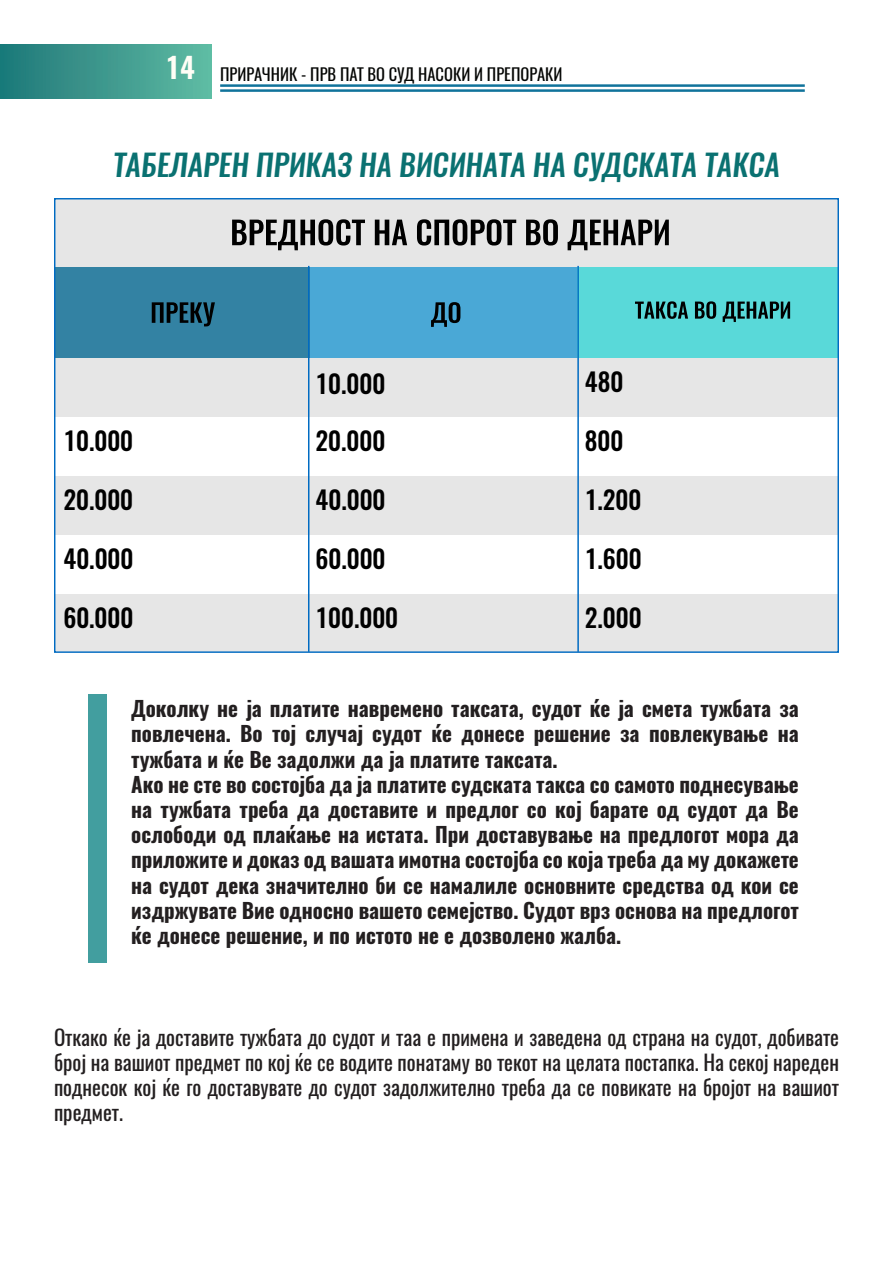
<style>
.page{position:relative;width:893px;height:1263px;background:#fff}
.page>*{position:absolute;margin:0;border:0;box-sizing:border-box;transform-origin:0 0}
.t1{font:italic 500 30px "Oswald";color:#0a7171}
.t2{font:500 25.35px "Oswald";color:#000}
.t3{font:700 21px/25.2px "Oswald";color:#231f20;text-align:justify}
.t4{font:21px/25.2px "Oswald";color:#231f20;text-align:justify}
.t5{font:16.5px "Oswald";color:#040503}
.s1{font-weight:600;font-size:28.5px;color:#fffef6}
</style>
<div class="page">
<div style="left:0;top:44px;width:211px;height:54px;background:linear-gradient(to right,#1d7879,#60bba3)"></div>
<hr style="left:220px;top:84px;width:585px;height:3px;background:#10739b">
<hr style="left:220px;top:89px;width:585px;height:3px;background:#10739b">
<div style="left:55px;top:358px;width:783px;height:59px;background:#e6e6e6"></div>
<div style="left:55px;top:476px;width:783px;height:58px;background:#e6e6e6"></div>
<div style="left:55px;top:593px;width:783px;height:59px;background:#e6e6e6"></div>
<div style="left:309px;top:266px;width:269px;height:92px;background:#4aa8d6"></div>
<div style="left:578px;top:266px;width:260px;height:92px;background:#59d9d9"></div>
<div style="left:55px;top:266px;width:254px;height:92px;background:#3382a3"></div>
<div style="left:55px;top:199px;width:783px;height:67px;background:#e6e6e6"></div>
<hr style="left:308px;top:266px;width:1px;height:386px;background:#006bc2">
<hr style="left:577px;top:266px;width:2px;height:386px;background:#006bc2">
<svg style="left:232px;top:219px;width:133px;height:31px"></svg>
<svg style="left:375px;top:220px;width:32px;height:25px"></svg>
<svg style="left:417px;top:219px;width:99px;height:27px"></svg>
<svg style="left:526px;top:219px;width:32px;height:27px"></svg>
<svg style="left:568px;top:220px;width:101px;height:30px"></svg>
<svg style="left:152px;top:302px;width:63px;height:24px"></svg>
<svg style="left:431px;top:302px;width:29px;height:25px"></svg>
<svg style="left:635px;top:301px;width:53px;height:18px"></svg>
<svg style="left:695px;top:301px;width:21px;height:18px"></svg>
<svg style="left:723px;top:302px;width:67px;height:20px"></svg>
<div style="left:88px;top:694px;width:19px;height:269px;background:#429e9f"></div>
<p class="t5" style="left:166px;top:63px;width:398px"><span class="s1">14</span> ПРИРАЧНИК - ПРВ ПАТ ВО СУД НАСОКИ И ПРЕПОРАКИ</p>
<p class="t1" style="left:113px;top:143px;width:668px">ТАБЕЛАРЕН ПРИКАЗ НА ВИСИНАТА НА СУДСКАТА ТАКСА</p>
<p class="t2" style="left:316px;top:366px;width:71px">10.000</p>
<p class="t2" style="left:585px;top:364px;width:40px">480</p>
<p class="t2" style="left:63px;top:423px;width:71px">10.000</p>
<p class="t2" style="left:316px;top:423px;width:71px">20.000</p>
<p class="t2" style="left:63px;top:482px;width:71px">20.000</p>
<p class="t2" style="left:63px;top:541px;width:71px">40.000</p>
<p class="t2" style="left:63px;top:599px;width:71px">60.000</p>
<p class="t2" style="left:316px;top:482px;width:71px">40.000</p>
<p class="t2" style="left:316px;top:541px;width:71px">60.000</p>
<p class="t2" style="left:316px;top:599px;width:84px">100.000</p>
<p class="t2" style="left:585px;top:423px;width:40px">800</p>
<p class="t2" style="left:585px;top:482px;width:58px">1.200</p>
<p class="t2" style="left:585px;top:541px;width:58px">1.600</p>
<p class="t2" style="left:585px;top:599px;width:58px">2.000</p>
<p class="t3" style="left:131px;top:697px;width:669px">Доколку не ја платите навремено таксата, судот ќе ја смета тужбата за повлечена. Во тој случај судот ќе донесе решение за повлекување на тужбата и ќе Ве задолжи да ја платите таксата.</p>
<p class="t3" style="left:131px;top:772px;width:669px">Ако не сте во состојба да ја платите судската такса со самото поднесување на тужбата треба да доставите и предлог со кој барате од судот да Ве ослободи од плаќање на истата. При доставување на предлогот мора да приложите и доказ од вашата имотна состојба со која треба да му докажете на судот дека значително би се намалиле основните средства од кои се издржувате Вие односно вашето семејство. Судот врз основа на предлогот ќе донесе решение, и по истото не е дозволено жалба.</p>
<p class="t4" style="left:54px;top:1024px;width:786px">Откако ќе ја доставите тужбата до судот и таа е примена и заведена од страна на судот, добивате број на вашиот предмет по кој ќе се водите понатаму во текот на целата постапка. На секој нареден поднесок кој ќе го доставувате до судот задолжително треба да се повикате на бројот на вашиот предмет.</p>
</div>
